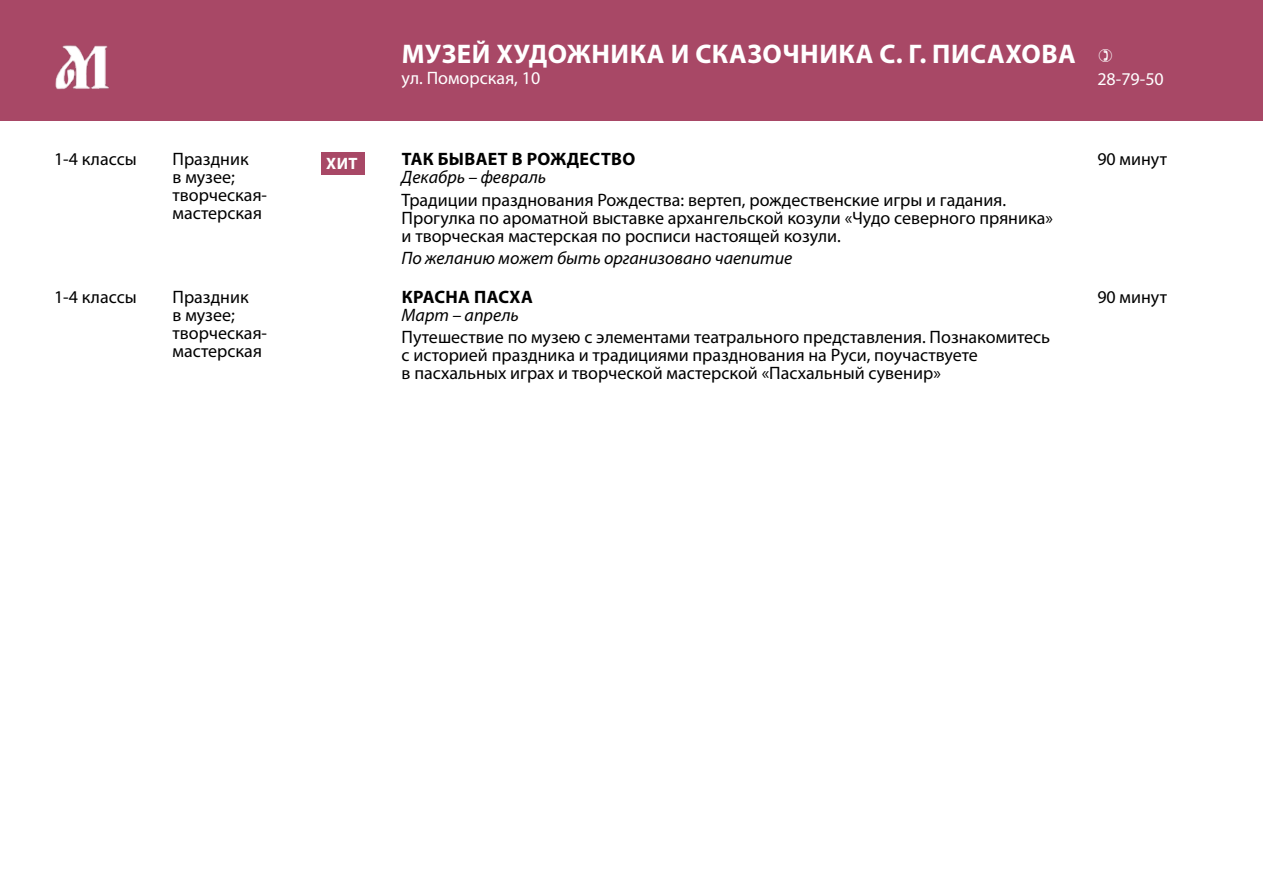
<style>
.page{position:relative;width:1263px;height:893px;background:#fff}
.page>*{position:absolute;margin:0;border:0;box-sizing:border-box;transform-origin:0 0}
.t1{font:700 27px "Myriad Pro";letter-spacing:.02em;color:#fff}
.t2{font:18px/18px "Myriad Pro";color:#000}
.t3{font:italic 18px "Myriad Pro";color:#000}
.t4{font:700 18px "Myriad Pro";letter-spacing:.02em;color:#000}
.t5{font:18px "Myriad Pro";color:#fff}
.t6{font:700 16.5px "Myriad Pro";color:#fff}
</style>
<div class="page">
<div style="left:0;top:0;width:1263px;height:121px;background:#a84866"></div>
<img style="left:55px;top:45px;width:54px;height:45px">
<div style="left:321px;top:152px;width:43px;height:22px;background:#a84866"></div>
<h1 class="t1" style="left:402px;top:36px;width:675px">МУЗЕЙ ХУДОЖНИКА И СКАЗОЧНИКА С. Г. ПИСАХОВА</h1>
<p class="t5" style="left:402px;top:66px;width:140px">ул. Поморская, 10</p>
<p class="t5" style="left:1097px;top:67px;width:68px">28-79-50</p>
<p class="t2" style="left:54px;top:150px;width:84px">1-4 классы</p>
<p class="t2" style="left:172px;top:150px;width:96px">Праздник<br>в музее; творческая&shy;мастерская</p>
<p class="t6" style="left:326px;top:153px;width:33px">ХИТ</p>
<p class="t4" style="left:402px;top:147px;width:235px">ТАК БЫВАЕТ В РОЖДЕСТВО</p>
<p class="t3" style="left:402px;top:166px;width:146px">Декабрь – февраль</p>
<p class="t2" style="left:402px;top:190px;width:653px">Традиции празднования Рождества: вертеп, рождественские игры и гадания.<br>Прогулка по ароматной выставке архангельской козули «Чудо северного пряника» и творческая мастерская по росписи настоящей козули.</p>
<p class="t3" style="left:402px;top:247px;width:392px">По желанию может быть организовано чаепитие</p>
<p class="t2" style="left:54px;top:287px;width:84px">1-4 классы</p>
<p class="t2" style="left:173px;top:287px;width:96px">Праздник<br>в музее; творческая&shy;мастерская</p>
<p class="t4" style="left:402px;top:285px;width:133px">КРАСНА ПАСХА</p>
<p class="t3" style="left:402px;top:304px;width:119px">Март – апрель</p>
<p class="t2" style="left:402px;top:328px;width:650px">Путешествие по музею с элементами театрального представления. Познакомитесь с историей праздника и традициями празднования на Руси, поучаствуете<br>в пасхальных играх и творческой мастерской «Пасхальный сувенир»</p>
<p class="t2" style="left:1097px;top:150px;width:71px">90 минут</p>
<p class="t2" style="left:1097px;top:287px;width:71px">90 минут</p>
</div>
